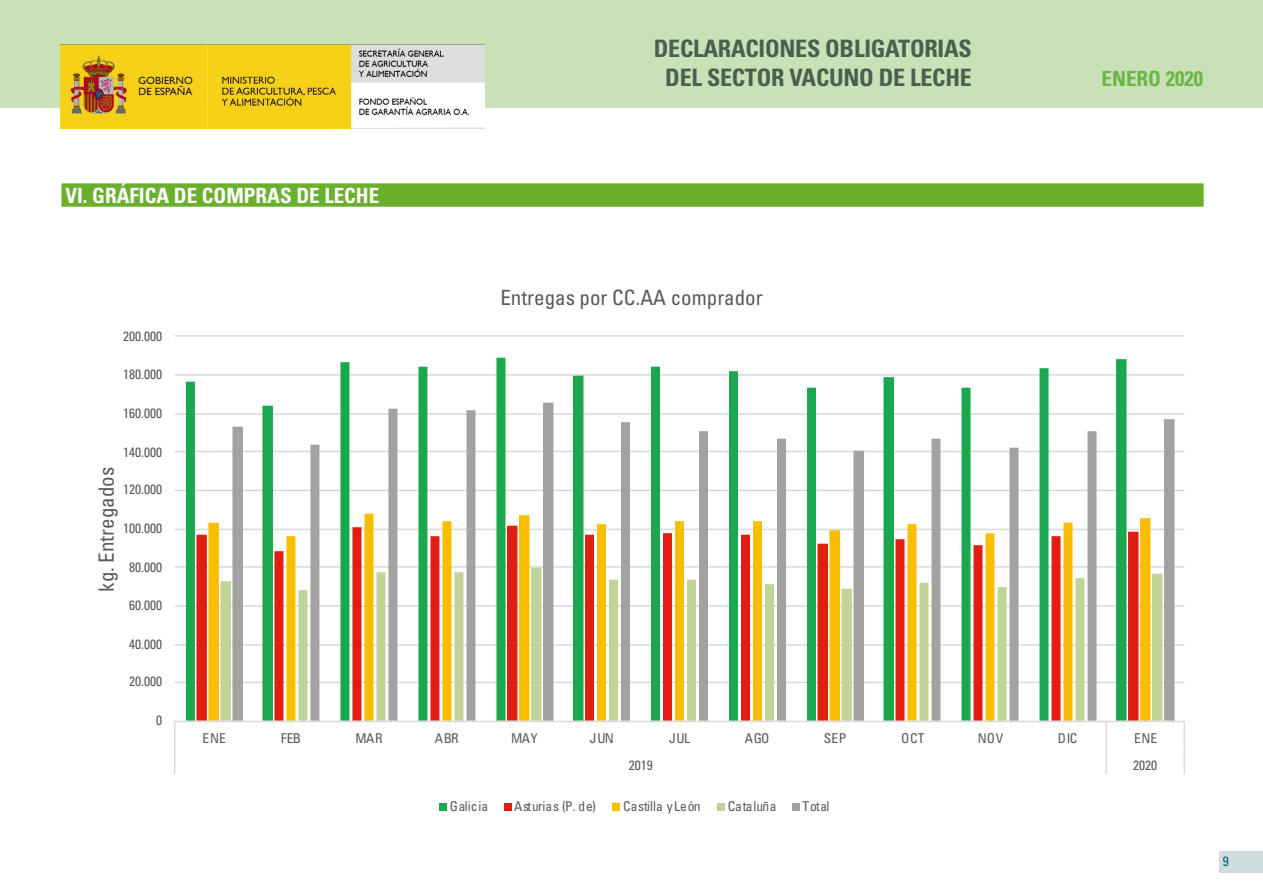
<style>
.page{position:relative;width:1263px;height:893px;background:#fff}
.page>*{position:absolute;margin:0;border:0;box-sizing:border-box;transform-origin:0 0}
.t1{font:700 condensed 24px/28.8px "Univers LT Std";letter-spacing:-.01em;color:#46614f;text-align:center}
.t2{font:condensed 21px "Univers LT Std";color:#595959}
.t3{font:700 condensed 21px "Univers LT Std";color:#fff}
.t4{font:700 condensed 21px "Univers LT Std";color:#6bb646}
.t5{font:condensed 13.5px "Univers LT Std";color:#595959}
.t6{font:condensed 13.5px "Univers LT Std";letter-spacing:.03em;color:#595959}
.t7{font:condensed 13.5px "Univers LT Std";color:#046066}
</style>
<div class="page">
<div style="left:0;top:0;width:1263px;height:108px;background:#cae0b6"></div>
<img style="left:60px;top:44px;width:424px;height:84px">
<div style="left:1219px;top:851px;width:44px;height:21px;background:#cfdcdd"></div>
<div style="left:60px;top:182px;width:1145px;height:26px;background:#6ab02d;border:2px solid #fff"></div>
<hr style="left:175px;top:682px;width:1009px;height:1px;background:#d9d9d9">
<hr style="left:175px;top:644px;width:1009px;height:2px;background:#d9d9d9">
<hr style="left:175px;top:605px;width:1009px;height:2px;background:#d9d9d9">
<hr style="left:175px;top:566px;width:1009px;height:2px;background:#d9d9d9">
<hr style="left:175px;top:529px;width:1009px;height:1px;background:#d9d9d9">
<hr style="left:175px;top:490px;width:1009px;height:1px;background:#d9d9d9">
<hr style="left:175px;top:451px;width:1009px;height:1px;background:#d9d9d9">
<hr style="left:175px;top:413px;width:1009px;height:2px;background:#d9d9d9">
<hr style="left:175px;top:374px;width:1009px;height:2px;background:#d9d9d9">
<hr style="left:175px;top:335px;width:1009px;height:2px;background:#d9d9d9">
<svg style="left:186px;top:358px;width:940px;height:363px"></svg>
<svg style="left:232px;top:403px;width:942px;height:318px"></svg>
<hr style="left:175px;top:721px;width:1009px;height:1px;background:#d9d9d9">
<hr style="left:1105px;top:721px;width:2px;height:27px;background:#d9d9d9">
<hr style="left:1183px;top:721px;width:2px;height:27px;background:#d9d9d9">
<svg style="left:174px;top:721px;width:1px;height:53px"></svg>
<hr style="left:1105px;top:748px;width:2px;height:26px;background:#d9d9d9">
<hr style="left:1183px;top:748px;width:2px;height:26px;background:#d9d9d9">
<div style="left:439px;top:803px;width:8px;height:8px;background:#1ba74e"></div>
<div style="left:504px;top:803px;width:7px;height:8px;background:#e21e12"></div>
<div style="left:612px;top:803px;width:7px;height:8px;background:#fabe00"></div>
<div style="left:717px;top:803px;width:7px;height:8px;background:#c1d498"></div>
<div style="left:792px;top:803px;width:7px;height:8px;background:#a3a2a2"></div>
<h1 class="t1" style="left:654px;top:34px;width:319px">DECLARACIONES OBLIGATORIAS<br>DEL SECTOR VACUNO DE LECHE</h1>
<h2 class="t4" style="left:1101px;top:66px;width:103px">ENERO 2020</h2>
<h2 class="t3" style="left:65px;top:182px;width:315px">VI. GRÁFICA DE COMPRAS DE LECHE</h2>
<p class="t5" style="left:123px;top:328px;width:40px">200.000</p>
<p class="t5" style="left:123px;top:365px;width:40px">180.000</p>
<p class="t5" style="left:123px;top:404px;width:40px">160.000</p>
<p class="t5" style="left:123px;top:443px;width:40px">140.000</p>
<h2 class="t2" style="left:93px;top:592px;width:126px;rotate:-90deg">kg. Entregados</h2>
<p class="t5" style="left:123px;top:481px;width:40px">120.000</p>
<p class="t5" style="left:123px;top:520px;width:40px">100.000</p>
<p class="t5" style="left:129px;top:559px;width:34px">80.000</p>
<p class="t5" style="left:129px;top:596px;width:34px">60.000</p>
<p class="t5" style="left:129px;top:635px;width:34px">40.000</p>
<p class="t5" style="left:129px;top:673px;width:34px">20.000</p>
<p class="t5" style="left:156px;top:712px;width:7px">0</p>
<h2 class="t2" style="left:500px;top:284px;width:264px">Entregas por CC.AA comprador</h2>
<p class="t5" style="left:203px;top:730px;width:25px">ENE</p>
<p class="t5" style="left:281px;top:730px;width:22px">FEB</p>
<p class="t5" style="left:356px;top:730px;width:29px">MAR</p>
<p class="t5" style="left:435px;top:730px;width:26px">ABR</p>
<p class="t5" style="left:511px;top:730px;width:28px">MAY</p>
<p class="t5" style="left:590px;top:730px;width:26px">JUN</p>
<p class="t5" style="left:669px;top:730px;width:23px">JUL</p>
<p class="t5" style="left:745px;top:730px;width:26px">AGO</p>
<p class="t5" style="left:824px;top:730px;width:24px">SEP</p>
<p class="t5" style="left:901px;top:730px;width:25px">OCT</p>
<p class="t5" style="left:978px;top:730px;width:27px">NOV</p>
<p class="t5" style="left:1058px;top:730px;width:21px">DIC</p>
<p class="t5" style="left:1134px;top:730px;width:25px">ENE</p>
<p class="t5" style="left:629px;top:757px;width:25px">2019</p>
<p class="t5" style="left:1133px;top:757px;width:25px">2020</p>
<p class="t5" style="left:450px;top:797px;width:40px">Galicia</p>
<p class="t6" style="left:514px;top:797px;width:83px">Asturias (P. de)</p>
<p class="t5" style="left:623px;top:797px;width:79px">Castilla y León</p>
<p class="t5" style="left:728px;top:797px;width:50px">Cataluña</p>
<p class="t5" style="left:802px;top:797px;width:29px">Total</p>
<p class="t7" style="left:1223px;top:853px;width:7px">9</p>
</div>
